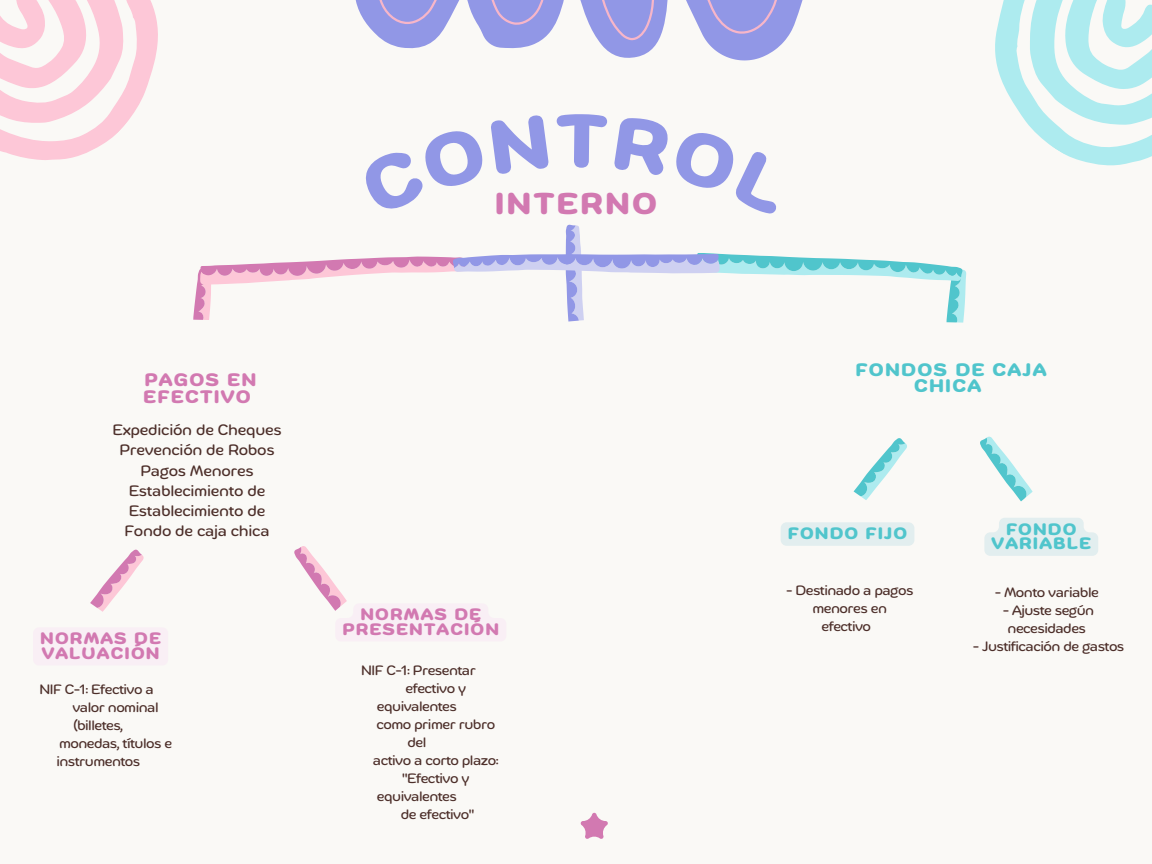
<style>
.page{position:relative;width:1152px;height:864px;background:#faf9f6}
.page>*{position:absolute;margin:0;border:0;box-sizing:border-box;transform-origin:0 0}
.t1{font:700 30px "Mommi";letter-spacing:.07em;color:#d279b1}
.t2{font:700 18px/16.8px "Mommi";letter-spacing:.07em;color:#50c5cc;text-align:center}
.t3{font:700 18px/16.8px "Mommi";letter-spacing:.07em;color:#d279b1}
.t4{font:700 16.5px/14.7px "Mommi";letter-spacing:.07em;color:#d279b1}
.t5{font:700 16.5px/14.7px "Mommi";letter-spacing:.07em;color:#50c5cc;text-align:center}
.t6{font:15px "Mommi";letter-spacing:-.02em;color:#4c2e29}
.t7{font:13.5px/18px "Mommi";letter-spacing:-.04em;color:#4c2e29}
</style>
<div class="page">
<svg style="left:0;top:0;width:158px;height:160px"></svg>
<svg style="left:355px;top:0;width:448px;height:60px"></svg>
<svg style="left:193px;top:224px;width:773px;height:99px"></svg>
<svg style="left:1076px;top:159px;width:68px;height:7px"></svg>
<svg style="left:995px;top:0;width:157px;height:159px"></svg>
<svg style="left:90px;top:549px;width:54px;height:63px"></svg>
<div style="left:33px;top:627px;width:135px;height:38px;background:#f9eff5;border-radius:6px"></div>
<svg style="left:294px;top:546px;width:53px;height:65px"></svg>
<div style="left:781px;top:522px;width:133px;height:24px;background:#e2eeef;border-radius:6px"></div>
<svg style="left:984px;top:518px;width:114px;height:38px;background:#e4efef"></svg>
<svg style="left:853px;top:438px;width:54px;height:62px"></svg>
<svg style="left:980px;top:436px;width:53px;height:66px"></svg>
<svg style="left:581px;top:813px;width:27px;height:26px"></svg>
<p class="t1" style="left:495px;top:190px;width:164px">INTERNO</p>
<p class="t3" style="left:143px;top:372px;width:115px">PAGOS EN<br>EFECTIVO</p>
<h3 class="t2" style="left:856px;top:362px;width:193px">FONDOS DE CAJA<br>CHICA</h3>
<p class="t6" style="left:112px;top:423px;width:171px">Expedición de Cheques</p>
<p class="t6" style="left:120px;top:443px;width:157px">Prevención de Robos</p>
<p class="t6" style="left:140px;top:464px;width:115px">Pagos Menores</p>
<p class="t6" style="left:129px;top:484px;width:138px">Establecimiento de</p>
<p class="t6" style="left:129px;top:504px;width:138px">Establecimiento de</p>
<h3 class="t6" style="left:125px;top:524px;width:147px">Fondo de caja chica</h3>
<p class="t5" style="left:788px;top:527px;width:121px">FONDO FIJO</p>
<p class="t5" style="left:992px;top:522px;width:101px">FONDO<br>VARIABLE</p>
<p class="t4" style="left:40px;top:632px;width:122px">NORMAS DE<br>VALUACIÓN</p>
<p class="t7" style="left:40px;top:681px;width:116px">NIF C-1: Efectivo a</p>
<p class="t7" style="left:73px;top:699px;width:88px">valor nominal (billetes,</p>
<p class="t7" style="left:56px;top:735px;width:117px">monedas, títulos e instrumentos</p>
<p class="t4" style="left:342px;top:608px;width:158px;text-align:center">NORMAS DE<br>PRESENTACIÓN</p>
<p class="t7" style="left:361px;top:662px;width:116px">NIF C-1: Presentar</p>
<p class="t7" style="left:377px;top:680px;width:91px;text-indent:29px">efectivo y equivalentes</p>
<p class="t7" style="left:407px;top:716px;width:89px;text-indent:-31px">como primer rubro del</p>
<p class="t7" style="left:373px;top:752px;width:127px">activo a corto plazo:</p>
<h3 class="t7" style="left:377px;top:770px;width:94px;text-indent:25px">"Efectivo y equivalentes</h3>
<p class="t7" style="left:401px;top:806px;width:75px">de efectivo"</p>
<p class="t7" style="left:786px;top:582px;width:129px;text-align:center">- Destinado a pagos menores en</p>
<p class="t7" style="left:822px;top:618px;width:51px">efectivo</p>
<p class="t7" style="left:995px;top:584px;width:106px">- Monto variable</p>
<h3 class="t7" style="left:1003px;top:602px;width:93px;text-align:center">- Ajuste según necesidades</h3>
<p class="t7" style="left:973px;top:638px;width:153px">- Justificación de gastos</p>
</div>
